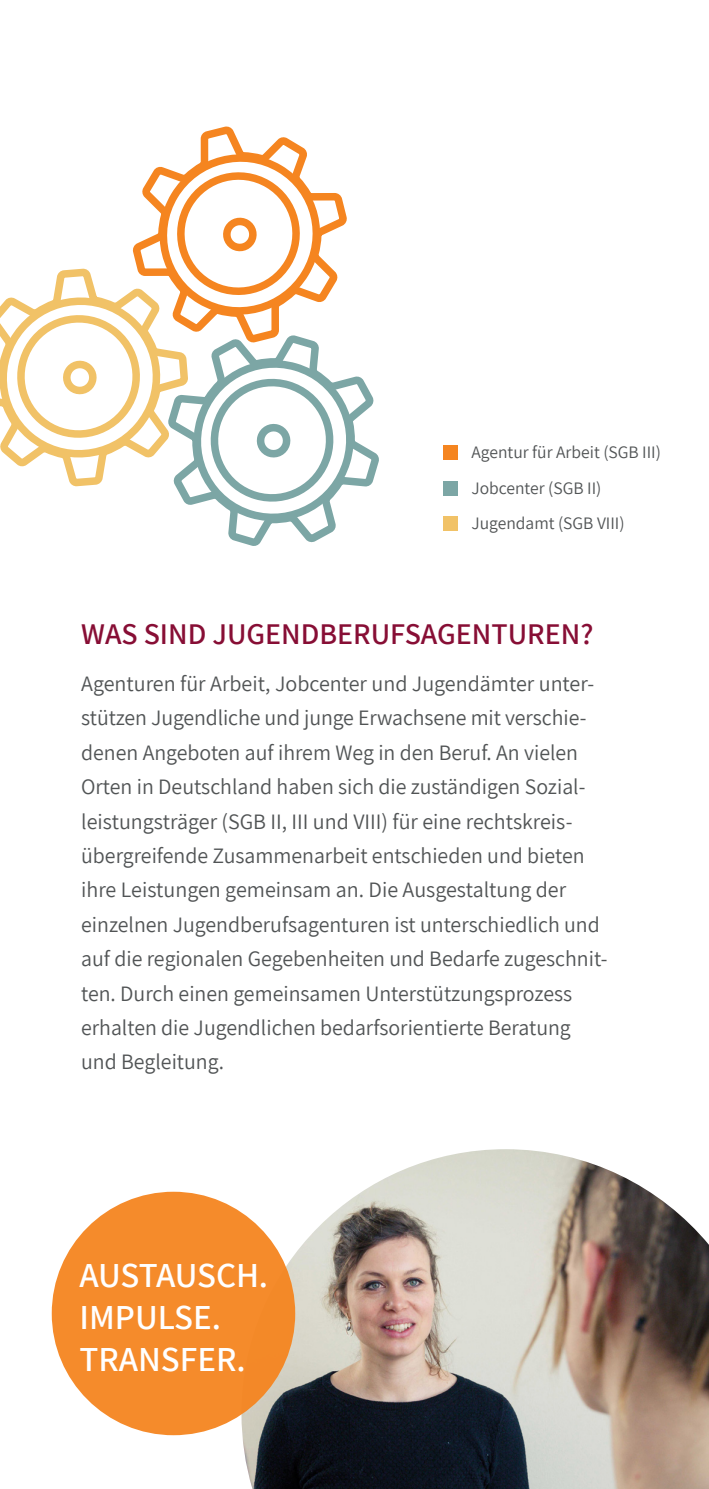
<style>
.page{position:relative;width:709px;height:1489px;background:#fff}
.page>*{position:absolute;margin:0;border:0;box-sizing:border-box;transform-origin:0 0}
.t1{font:600 35px/42px "Assistant";color:#fff}
.headline_innen{font:600 30px "Assistant";color:#870e35}
.copy_innen{font:22px/34.2px "Assistant";color:#515455}
.BU{font:17.5px "Assistant";color:#515455}
</style>
<div class="page">
<img style="left:241px;top:1149px;width:468px;height:339px">
<svg style="left:200px;top:126px;width:102px;height:21px"></svg>
<svg style="left:0;top:147px;width:368px;height:388px"></svg>
<div style="left:443px;top:445px;width:14px;height:14px;background:#f58520"></div>
<div style="left:443px;top:481px;width:14px;height:14px;background:#7ca6a5"></div>
<div style="left:443px;top:517px;width:14px;height:14px;background:#f1c267"></div>
<div style="left:52px;top:1191px;width:243px;height:243px;background:#f58b2b;border-radius:50%"></div>
<p class="BU" style="left:471px;top:440px;width:191px">Agentur für Arbeit (SGB III)</p>
<p class="BU" style="left:471px;top:475px;width:131px">Jobcenter (SGB II)</p>
<p class="BU" style="left:471px;top:511px;width:155px">Jugendamt (SGB VIII)</p>
<p class="headline_innen" style="left:81px;top:613px;width:514px">WAS SIND JUGENDBERUFSAGENTUREN?</p>
<p class="copy_innen" style="left:81px;top:665px;width:527px">Agenturen für Arbeit, Jobcenter und Jugendämter unter‑ stützen Jugendliche und junge Erwachsene mit verschie&shy;denen Angeboten auf ihrem Weg in den Beruf. An vielen Orten in Deutschland haben sich die zuständigen Sozial&shy;leistungsträger (SGB II, III und VIII) für eine rechtskreis&shy;übergreifende Zusammenarbeit entschieden und bieten ihre Leistungen gemeinsam an. Die Ausgestaltung der einzelnen Jugendberufsagenturen ist unterschiedlich und auf die regionalen Gegebenheiten und Bedarfe zugeschnit&shy;ten. Durch einen gemeinsamen Unterstützungsprozess erhalten die Jugendlichen bedarfsorientierte Beratung und Begleitung.</p>
<p class="t1" style="left:79px;top:1252px;width:190px">AUSTAUSCH.</p>
<p class="t1" style="left:79px;top:1294px;width:168px">IMPULSE.<br>TRANSFER.</p>
</div>
